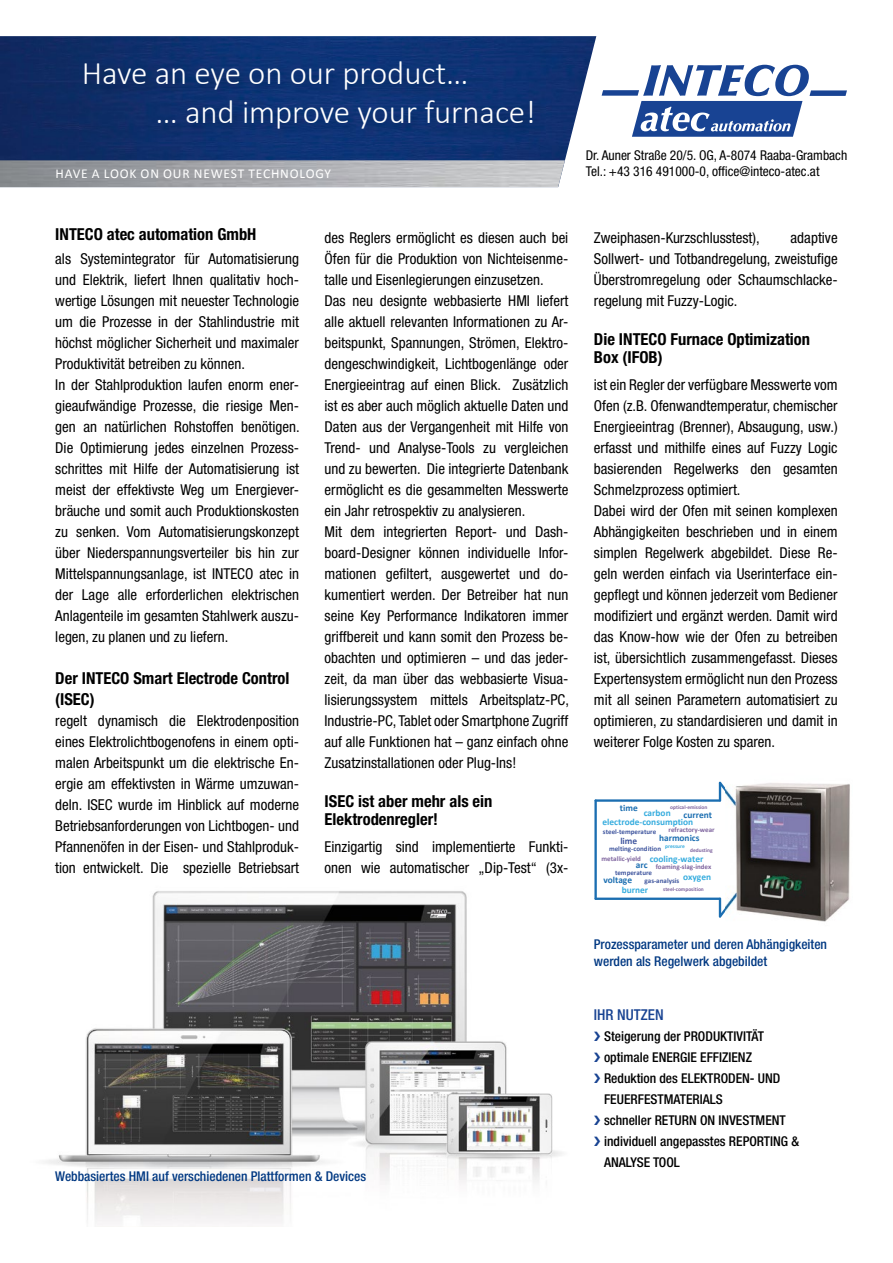
<style>
.page{position:relative;width:893px;height:1263px;background:#fff}
.page>*{position:absolute;margin:0;border:0;box-sizing:border-box;transform-origin:0 0}
.t1{font:300 33px/38.4px "Calibri";letter-spacing:-.005em;color:#fff}
.t2{font:700 condensed 16.5px/18px "Helvetica Neue LT Std";color:#000}
.t3{font:condensed 15px/21px "Helvetica Neue LT Std";color:#000}
.t4{font:500 condensed 15px "Helvetica Neue LT Std";color:#184392}
.t5{font:500 condensed 13.5px "Helvetica Neue LT Std";color:#000}
.t6{font:500 condensed 13.5px/16.5px "Helvetica Neue LT Std";color:#003882}
.t7{font:condensed 13.5px/16.5px "Helvetica Neue LT Std";color:#000}
.t8{font:13.5px "Calibri";letter-spacing:.06em;color:#fff}
.t9{font:700 9.3px "Calibri";color:#35acde}
.t10{font:700 9.3px "Calibri";color:#1b6eb1}
.t11{font:700 9.3px "Calibri";color:#3f559e}
.t12{font:700 7.05px "Calibri";color:#3f559e}
.t13{font:700 7.05px/8.1px "Calibri";color:#7e649e}
.t14{font:700 5.4px "Calibri";color:#7e649e}
.t15{font:700 5.4px "Calibri";color:#35acde}
.s1{font-size:9.3px;color:#1b6eb1}
.s2{color:#184392}
</style>
<div class="page">
<img style="left:0;top:36px;width:580px;height:124px">
<img style="left:0;top:160px;width:565px;height:27px">
<svg style="left:580px;top:36px;width:16px;height:65px"></svg>
<svg style="left:602px;top:65px;width:245px;height:72px"></svg>
<img style="left:45px;top:891px;width:517px;height:336px">
<hr style="left:596px;top:799px;width:124px;height:3px;background:#1b6eb1">
<hr style="left:596px;top:897px;width:124px;height:3px;background:#1b6eb1">
<hr style="left:594px;top:800px;width:3px;height:99px;background:#1b6eb1">
<svg style="left:717px;top:781px;width:9px;height:137px"></svg>
<img style="left:726px;top:783px;width:124px;height:139px">
<img style="left:80px;top:57px;width:466px;height:85px">
<h1 class="t1" style="left:155px;top:54px;width:382px;text-indent:-74px">Have an eye on our product…<br>… and improve your furnace!</h1>
<p class="t8" style="left:56px;top:165px;width:277px">HAVE A LOOK ON OUR NEWEST TECHNOLOGY</p>
<p class="t7" style="left:586px;top:146px;width:263px">Dr. Auner Straße 20/5. OG, A-8074 Raaba-Grambach<br>Tel.: +43 316 491000-0, office@inteco-atec.at</p>
<p class="t2" style="left:55px;top:225px;width:203px">INTECO atec automation GmbH</p>
<p class="t3" style="left:55px;top:248px;width:246px">als Systemintegrator für Automatisierung und Elektrik, liefert Ihnen qualitativ hoch&shy;wertige Lösungen mit neuester Technologie um die Prozesse in der Stahl industrie mit höchst möglicher Sicherheit und maximaler Produktivität betreiben zu können.<br>In der Stahlproduktion laufen enorm ener&shy;gieaufwändige Prozesse, die riesige Men&shy;gen an natürlichen Rohstoffen benötigen.<br>Die Optimierung jedes einzelnen Prozess&shy;schrittes mit Hilfe der Automatisierung ist meist der effektivste Weg um Energiever&shy;bräuche und somit auch Produktionskosten zu senken. Vom Automatisierungskonzept über Niederspannungsverteiler bis hin zur Mittelspannungsanlage, ist INTECO atec in der Lage alle erforderlichen elektrischen Anlagenteile im gesamten Stahlwerk auszu&shy;legen, zu planen und zu liefern.</p>
<p class="t2" style="left:55px;top:667px;width:236px;line-height:21px">Der INTECO Smart Electrode Control (ISEC)</p>
<p class="t3" style="left:55px;top:710px;width:245px;text-align:justify">regelt dynamisch die Elektrodenposition eines Elektrolichtbogenofens in einem opti&shy;malen Arbeitspunkt um die elektrische En&shy;ergie am effektivsten in Wärme umzuwan&shy;deln. ISEC wurde im Hinblick auf moderne Betriebsanforderungen von Lichtbogen- und Pfannenöfen in der Eisen- und Stahlproduk&shy;tion entwickelt. Die spezielle Betriebsart</p>
<p class="t3" style="left:325px;top:227px;width:246px">des Reglers ermöglicht es diesen auch bei Öfen für die Produktion von Nichteisenme&shy;talle und Eisenlegierungen einzusetzen.<br>Das neu designte webbasierte HMI liefert alle aktuell relevanten Informationen zu Ar&shy;beitspunkt, Spannungen, Strömen, Elektro&shy;dengeschwindigkeit, Lichtbogenlänge oder Energieeintrag auf einen Blick. Zusätzlich ist es aber auch möglich aktuelle Daten und Daten aus der Vergangenheit mit Hilfe von Trend- und Analyse-Tools zu vergleichen und zu bewerten. Die integrierte Datenbank ermöglicht es die gesammelten Messwerte ein Jahr retrospektiv zu analysieren.<br>Mit dem integrierten Report- und Dash&shy;board-Designer können individuelle Infor&shy;mationen gefiltert, ausgewertet und do&shy;kumentiert werden. Der Betreiber hat nun seine Key Performance Indikatoren immer griffbereit und kann somit den Prozess be&shy;obachten und optimieren – und das jeder&shy;zeit, da man über das webbasierte Visua&shy;lisierungssystem mittels Arbeitsplatz-PC, Industrie-PC, Tablet oder Smartphone Zugriff auf alle Funktionen hat – ganz einfach ohne Zusatzinstallationen oder Plug-Ins!</p>
<p class="t2" style="left:325px;top:792px;width:169px">ISEC ist aber mehr als ein<br>Elektrodenregler!</p>
<p class="t3" style="left:325px;top:836px;width:245px">Einzigartig sind implementierte Funkti&shy;onen wie automatischer „Dip-Test“ (3x-</p>
<p class="t6" style="left:55px;top:1168px;width:312px">Webbasiertes HMI auf verschiedenen Plattformen &amp; Devices</p>
<p class="t3" style="left:594px;top:227px;width:245px;text-align:justify;text-indent:197px">adaptive Sollwert- und Totbandregelung, zweistufige Überstromregelung oder Schaumschlacke&shy;regelung mit Fuzzy-Logic.</p>
<p class="t2" style="left:594px;top:330px;width:218px">Die INTECO Furnace Optimization<br>Box (IFOB)</p>
<p class="t3" style="left:594px;top:374px;width:245px">ist ein Regler der verfügbare Messwerte vom Ofen (z.B. Ofenwandtemperatur, chemischer Energieeintrag (Brenner), Absaugung, usw.) erfasst und mithilfe eines auf Fuzzy Logic basierenden Regelwerks den gesamten Schmelzprozess optimiert.<br>Dabei wird der Ofen mit seinen komplexen Abhängigkeiten beschrieben und in einem simplen Regelwerk abgebildet. Diese Re&shy;geln werden einfach via Userinterface ein&shy;gepflegt und können jederzeit vom Bediener modifiziert und ergänzt werden. Damit wird das Know-how wie der Ofen zu betreiben ist, übersichtlich zusammengefasst. Dieses Expertensystem ermöglicht nun den Prozess mit all seinen Parametern automatisiert zu optimieren, zu standardisieren und damit in weiterer Folge Kosten zu sparen.</p>
<p class="t3" style="left:594px;top:227px;width:167px">Zweiphasen-Kurzschlusstest),</p>
<p class="t10" style="left:620px;top:802px;width:19px">time</p>
<p class="t14" style="left:670px;top:803px;width:39px">optical-emission</p>
<p class="t9" style="left:644px;top:806px;width:28px">carbon</p>
<p class="t13" style="left:669px;top:826px;width:48px">refractory-wear</p>
<p class="t14" style="left:690px;top:847px;width:24px">dedusting</p>
<p class="t10" style="left:684px;top:808px;width:30px">current</p>
<p class="t9" style="left:602px;top:816px;width:92px">electrode-consumption</p>
<p class="t15" style="left:665px;top:842px;width:21px">pressure</p>
<p class="t13" style="left:636px;top:855px;width:77px;text-indent:-34px">metallic-yield<br><span class="s1">arc</span> foaming-slag-index</p>
<p class="t9" style="left:683px;top:870px;width:29px">oxygen</p>
<p class="t12" style="left:603px;top:827px;width:55px">steel-temperature</p>
<p class="t10" style="left:659px;top:831px;width:42px">harmonics</p>
<p class="t11" style="left:620px;top:834px;width:18px">lime</p>
<p class="t12" style="left:609px;top:844px;width:54px">melting-condition</p>
<p class="t9" style="left:650px;top:852px;width:55px">cooling-water</p>
<p class="t12" style="left:615px;top:867px;width:39px">temperature</p>
<p class="t10" style="left:603px;top:874px;width:30px">voltage</p>
<p class="t12" style="left:645px;top:876px;width:36px">gas-analysis</p>
<p class="t9" style="left:622px;top:884px;width:28px">burner</p>
<p class="t14" style="left:663px;top:885px;width:42px">steel-composition</p>
<p class="t6" style="left:594px;top:936px;width:235px">Prozessparameter und deren Abhängigkeiten werden als Regelwerk abgebildet</p>
<p class="t4" style="left:594px;top:1005px;width:71px">IHR NUTZEN</p>
<p class="t5" style="left:594px;top:1028px;width:172px"><span class="s2">❯</span> Steigerung der PRODUKTIVITÄT</p>
<p class="t5" style="left:594px;top:1049px;width:160px"><span class="s2">❯</span> optimale ENERGIE EFFIZIENZ</p>
<p class="t5" style="left:594px;top:1070px;width:188px"><span class="s2">❯</span> Reduktion des ELEKTRODEN- UND</p>
<p class="t5" style="left:604px;top:1091px;width:120px">FEUERFESTMATERIALS</p>
<p class="t5" style="left:594px;top:1112px;width:193px"><span class="s2">❯</span> schneller RETURN ON INVESTMENT</p>
<p class="t5" style="left:594px;top:1133px;width:207px"><span class="s2">❯</span> individuell angepasstes REPORTING &amp;</p>
<p class="t5" style="left:604px;top:1154px;width:77px">ANALYSE TOOL</p>
</div>
